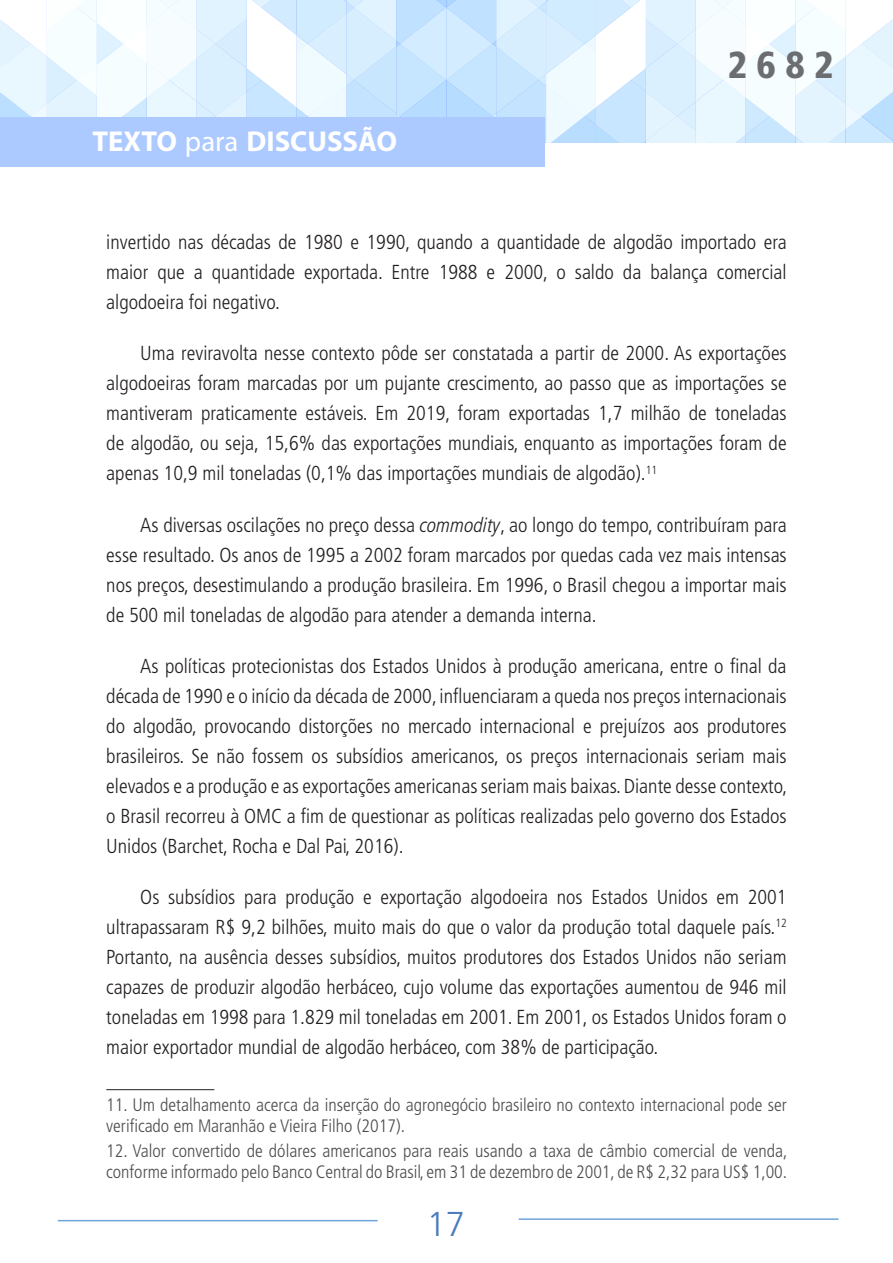
<style>
.page{position:relative;width:893px;height:1263px;background:#fff}
.page>*{position:absolute;margin:0;border:0;box-sizing:border-box;transform-origin:0 0}
.t1{font:900 condensed 37.5px "Frutiger LT Pro";color:#6c6d70}
.t2{font:300 34.5px "Frutiger LT Pro";color:#4b7cbe}
.t3{font:700 28.8px "Myriad Pro";color:#fff}
.texto_corrido{font:300 condensed 20.25px/30px "Frutiger LT Pro";color:#231f20;text-align:justify}
.nota_rodape{font:300 condensed 18px/21px "Frutiger LT Pro";color:#4b4c4d}
.s1{font-weight:400}
.s2{font-style:italic}
</style>
<div class="page">
<svg style="left:0;top:0;width:893px;height:143px"></svg>
<div style="left:0;top:118px;width:545px;height:49px;background:#accaff"></div>
<hr style="left:519px;top:1218px;width:319px;height:2px;background:#6fa5d9">
<hr style="left:58px;top:1220px;width:320px;height:1px;background:#6fa5d9">
<hr style="left:106px;top:1089px;width:108px;height:1px;background:#231f20">
<h3 class="t3" style="left:92px;top:122px;width:306px">TEXTO <span class="s1">para</span> DISCUSSÃO</h3>
<h1 class="t1" style="left:728px;top:42px;width:108px">2682</h1>
<p class="texto_corrido" style="left:106px;top:227px;width:682px">invertido nas décadas de 1980 e 1990, quando a quantidade de algodão importado era maior que a quantidade exportada. Entre 1988 e 2000, o saldo da balança comercial algodoeira foi negativo.</p>
<p class="texto_corrido" style="left:106px;top:339px;width:682px;text-indent:34px">Uma reviravolta nesse contexto pôde ser constatada a partir de 2000. As exportações algodoeiras foram marcadas por um pujante crescimento, ao passo que as importações se mantiveram praticamente estáveis. Em 2019, foram exportadas 1,7 milhão de toneladas de algodão, ou seja, 15,6% das exportações mundiais, enquanto as importações foram de apenas 10,9 mil toneladas (0,1% das importações mundiais de algodão).<sup>11</sup></p>
<p class="texto_corrido" style="left:106px;top:510px;width:682px;text-indent:34px">As diversas oscilações no preço dessa <span class="s2">commodity</span>, ao longo do tempo, contribuíram para esse resultado. Os anos de 1995 a 2002 foram marcados por quedas cada vez mais intensas nos preços, desestimulando a produção brasileira. Em 1996, o Brasil chegou a importar mais de 500 mil toneladas de algodão para atender a demanda interna.</p>
<p class="texto_corrido" style="left:106px;top:651px;width:682px;text-indent:34px">As políticas protecionistas dos Estados Unidos à produção americana, entre o final da década de 1990 e o início da década de 2000, influenciaram a queda nos preços internacionais do algodão, provocando distorções no mercado internacional e prejuízos aos produtores brasileiros. Se não fossem os subsídios americanos, os preços internacionais seriam mais elevados e a produção e as exportações americanas seriam mais baixas. Diante desse contexto, o Brasil recorreu à OMC a fim de questionar as políticas realizadas pelo governo dos Estados Unidos (Barchet, Rocha e Dal Pai, 2016).</p>
<p class="texto_corrido" style="left:106px;top:882px;width:682px;text-indent:34px">Os subsídios para produção e exportação algodoeira nos Estados Unidos em 2001 ultrapassaram R$ 9,2 bilhões, muito mais do que o valor da produção total daquele país.<sup>12<br></sup>Portanto, na ausência desses subsídios, muitos produtores dos Estados Unidos não seriam capazes de produzir algodão herbáceo, cujo volume das exportações aumentou de 946 mil toneladas em 1998 para 1.829 mil toneladas em 2001. Em 2001, os Estados Unidos foram o maior exportador mundial de algodão herbáceo, com 38% de participação.</p>
<p class="nota_rodape" style="left:106px;top:1094px;width:682px">11. Um detalhamento acerca da inserção do agronegócio brasileiro no contexto internacional pode ser verificado em Maranhão e Vieira Filho (2017).</p>
<p class="nota_rodape" style="left:106px;top:1140px;width:682px">12. Valor convertido de dólares americanos para reais usando a taxa de câmbio comercial de venda, conforme informado pelo Banco Central do Brasil, em 31 de dezembro de 2001, de R$ 2,32 para US$ 1,00.</p>
<h2 class="t2" style="left:427px;top:1204px;width:40px">17</h2>
</div>
